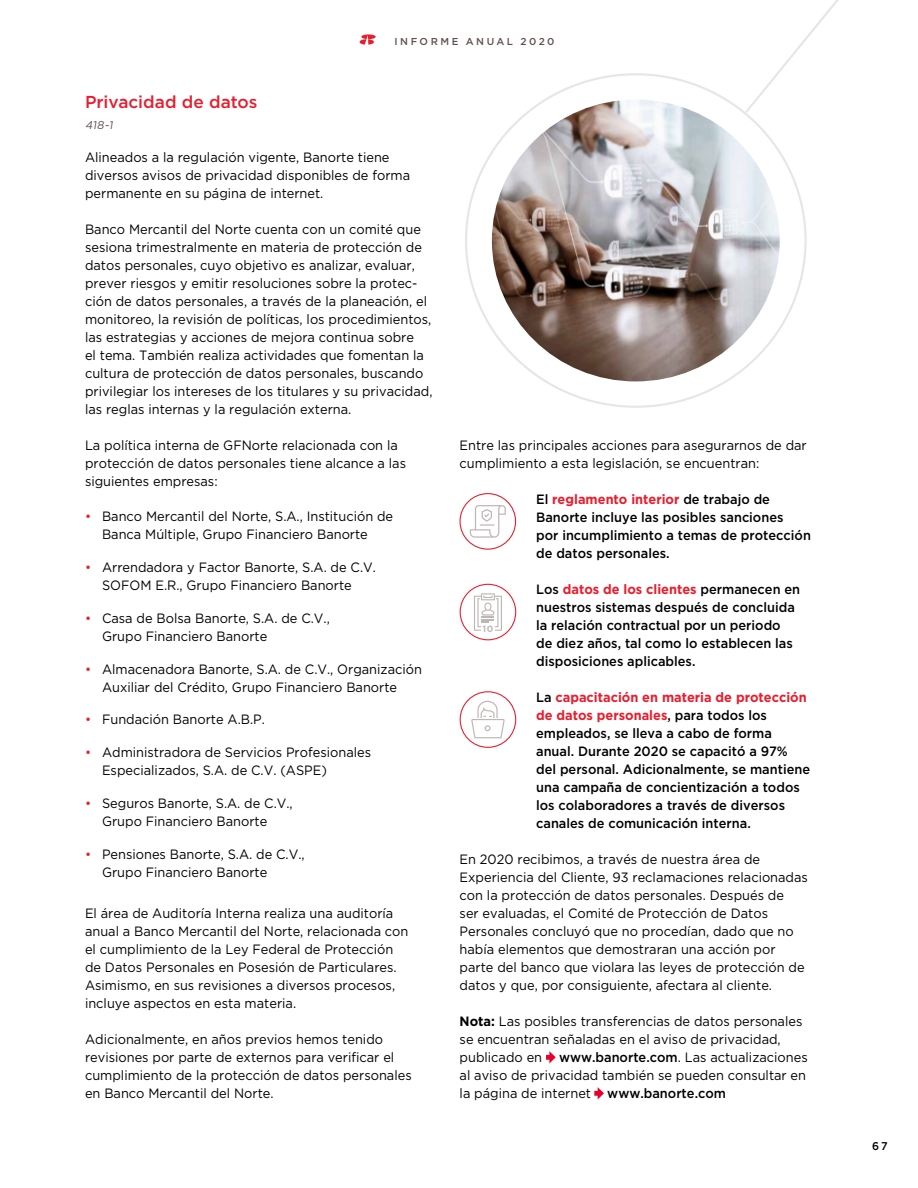
<style>
.page{position:relative;width:918px;height:1188px;background:#fff}
.page>*{position:absolute;margin:0;border:0;box-sizing:border-box;transform-origin:0 0}
.t1{font:500 17.25px "Gotham";color:#e91d2d}
.t2{font:13.5px/18px "Gotham";color:#000;scale:.95 1}
.t3{font:500 13.5px/18px "Gotham";color:#000;scale:.95 1}
.t4{font:italic 11.25px "Gotham";color:#60514e}
.t5{font:500 11.25px "Gotham";color:#000;scale:.95 1}
.t6{font:500 10.05px "Gotham";letter-spacing:.245em;color:#60514e}
.t7{font:700 9px "Gotham";color:#c0b7b5}
.s1{color:#e91d2d}
.s2{font-weight:700;color:#e91d2d}
.s3{font-weight:700}
.s4{font-weight:500}
</style>
<div class="page">
<svg style="left:546px;top:1051px;width:10px;height:12px"></svg>
<svg style="left:594px;top:1087px;width:10px;height:12px"></svg>
<img style="left:492px;top:100px;width:288px;height:281px">
<svg style="left:744px;top:0;width:95px;height:115px"></svg>
<div style="left:460px;top:493px;width:56px;height:57px;border:1px solid #e91d2d;border-radius:50%"></div>
<svg style="left:470px;top:505px;width:36px;height:33px"></svg>
<div style="left:460px;top:584px;width:56px;height:56px;border:1px solid #e91d2d;border-radius:50%"></div>
<svg style="left:474px;top:593px;width:28px;height:38px"></svg>
<div style="left:481px;top:625px;width:14px;height:8px;background:#fff"></div>
<div style="left:460px;top:691px;width:56px;height:57px;border:1px solid #e91d2d;border-radius:50%"></div>
<svg style="left:471px;top:700px;width:34px;height:39px"></svg>
<svg style="left:360px;top:34px;width:16px;height:11px"></svg>
<p class="t6" style="left:395px;top:35px;width:162px">INFORME ANUAL 2020</p>
<p class="t1" style="left:85px;top:91px;width:174px">Privacidad de datos</p>
<p class="t4" style="left:85px;top:118px;width:32px">418-1</p>
<p class="t2" style="left:85px;top:148px;width:344px">Alineados a la regulación vigente, Banorte tiene diversos avisos de privacidad disponibles de forma permanente en su página de internet.</p>
<p class="t2" style="left:85px;top:220px;width:367px">Banco Mercantil del Norte cuenta con un comité que sesiona trimestralmente en materia de protección de datos personales, cuyo objetivo es analizar, evaluar, prever riesgos y emitir resoluciones sobre la protec&shy;ción de datos personales, a través de la planeación, el monitoreo, la revisión de políticas, los procedimientos, las estrategias y acciones de mejora continua sobre<br>el tema. También realiza actividades que fomentan la cultura de protección de datos personales, buscando privilegiar los intereses de los titulares y su privacidad, las reglas internas y la regulación externa.</p>
<p class="t2" style="left:85px;top:436px;width:339px">La política interna de GFNorte relacionada con la protección de datos personales tiene alcance a las siguientes empresas:</p>
<p class="t2" style="left:102px;top:507px;width:308px;text-indent:-17px"><span class="s1">•</span> Banco Mercantil del Norte, S.A., Institución de<br>Banca Múltiple, Grupo Financiero Banorte</p>
<p class="t2" style="left:85px;top:558px;width:308px;text-align:center"><span class="s1">•</span> Arrendadora y Factor Banorte, S.A. de C.V.<br>SOFOM E.R., Grupo Financiero Banorte</p>
<p class="t2" style="left:102px;top:609px;width:241px;text-indent:-17px"><span class="s1">•</span> Casa de Bolsa Banorte, S.A. de C.V.,<br>Grupo Financiero Banorte</p>
<p class="t2" style="left:85px;top:660px;width:356px;text-align:center"><span class="s1">•</span> Almacenadora Banorte, S.A. de C.V., Organización<br>Auxiliar del Crédito, Grupo Financiero Banorte</p>
<p class="t2" style="left:85px;top:710px;width:191px"><span class="s1">•</span> Fundación Banorte A.B.P.</p>
<p class="t2" style="left:102px;top:743px;width:285px;text-indent:-17px"><span class="s1">•</span> Administradora de Servicios Profesionales<br>Especializados, S.A. de C.V. (ASPE)</p>
<p class="t2" style="left:102px;top:794px;width:202px;text-indent:-17px"><span class="s1">•</span> Seguros Banorte, S.A. de C.V.,<br>Grupo Financiero Banorte</p>
<p class="t2" style="left:102px;top:845px;width:215px;text-indent:-17px"><span class="s1">•</span> Pensiones Banorte, S.A. de C.V.,<br>Grupo Financiero Banorte</p>
<p class="t2" style="left:85px;top:904px;width:342px">El área de Auditoría Interna realiza una auditoría anual a Banco Mercantil del Norte, relacionada con el cumplimiento de la Ley Federal de Protección de Datos Personales en Posesión de Particulares.<br>Asimismo, en sus revisiones a diversos procesos, incluye aspectos en esta materia.</p>
<p class="t2" style="left:85px;top:1030px;width:345px">Adicionalmente, en años previos hemos tenido revisiones por parte de externos para verificar el cumplimiento de la protección de datos personales en Banco Mercantil del Norte.</p>
<p class="t2" style="left:460px;top:436px;width:367px">Entre las principales acciones para asegurarnos de dar cumplimiento a esta legislación, se encuentran:</p>
<p class="t3" style="left:536px;top:490px;width:291px">El <span class="s2">reglamento interior</span> de trabajo de Banorte incluye las posibles sanciones<br>por incumplimiento a temas de protección de datos personales.</p>
<p class="t3" style="left:536px;top:580px;width:279px">Los <span class="s2">datos de los clientes</span> permanecen en nuestros sistemas después de concluida la relación contractual por un periodo de diez años, tal como lo establecen las disposiciones aplicables.</p>
<p class="t3" style="left:536px;top:688px;width:290px">La <span class="s2">capacitación en materia de protección de datos personales</span>, para todos los empleados, se lleva a cabo de forma anual. Durante 2020 se capacitó a 97% del personal. Adicionalmente, se mantiene una campaña de concientización a todos los colaboradores a través de diversos canales de comunicación interna.</p>
<p class="t2" style="left:460px;top:850px;width:368px">En 2020 recibimos, a través de nuestra área de Experiencia del Cliente, 93 reclamaciones relacionadas con la protección de datos personales. Después de<br>ser evaluadas, el Comité de Protección de Datos Personales concluyó que no procedían, dado que no había elementos que demostraran una acción por parte del banco que violara las leyes de protección de datos y que, por consiguiente, afectara al cliente.</p>
<p class="t2" style="left:460px;top:1012px;width:368px"><span class="s3">Nota:</span> Las posibles transferencias de datos personales se encuentran señaladas en el aviso de privacidad, publicado en <span class="s4">www.banorte.com</span>. Las actualizaciones al aviso de privacidad también se pueden consultar en la página de internet <span class="s4">www.banorte.com</span></p>
<p class="t7" style="left:483px;top:623px;width:12px">10</p>
<p class="t5" style="left:872px;top:1138px;width:18px">67</p>
</div>
